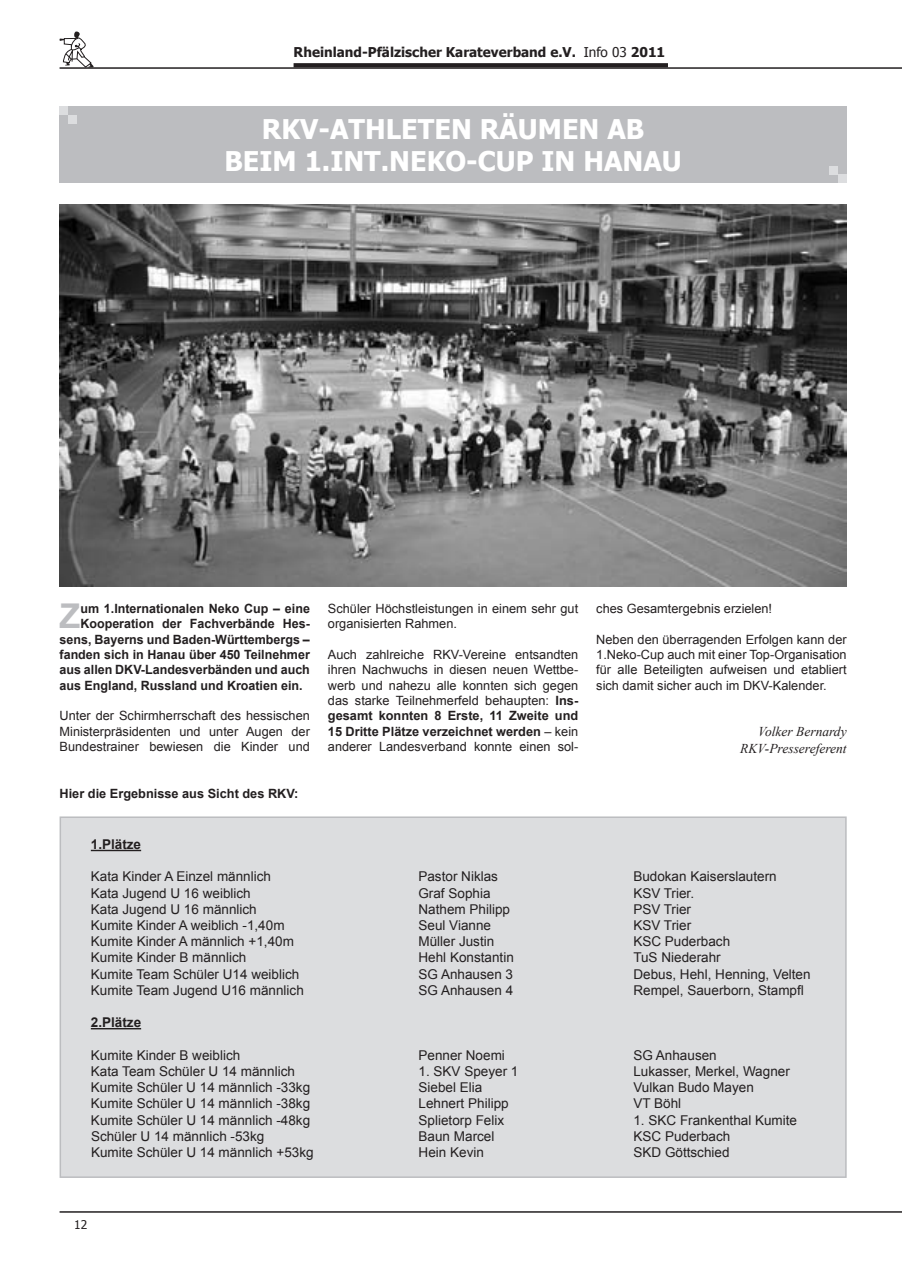
<style>
.page{position:relative;width:902px;height:1280px;background:#fff}
.page>*{position:absolute;margin:0;border:0;box-sizing:border-box;transform-origin:0 0}
.t1{font:700 34.05px "Arial";color:#bcbdc0}
.t2{font:700 27.15px/32.5px "Tahoma";color:#fff;text-align:center}
.t3{font:13.5px "Arial";color:#231f20}
.t4{font:700 13.5px "Tahoma";color:#231f20}
.t5{font:italic 13.5px/16.2px "Times New Roman";color:#231f20;text-align:right}
.t6{font:700 13.5px "Arial";color:#231f20}
.t7{font:12.75px/15.3px "Arial";color:#231f20;text-align:justify}
.t8{font:700 12.75px "Arial";color:#231f20}
.t9{font:12px "Tahoma";color:#231f20}
.s1{font-weight:400}
.s2{font-weight:700}
</style>
<div class="page">
<hr style="left:60px;top:67px;width:841px;height:2px;background:#231f20">
<svg style="left:59px;top:31px;width:35px;height:36px"></svg>
<svg style="left:293px;top:63px;width:375px;height:4px"></svg>
<hr style="left:60px;top:1211px;width:841px;height:2px;background:#231f20">
<div style="left:60px;top:106px;width:786px;height:77px;background:#bcbdc0"></div>
<div style="left:60px;top:106px;width:8px;height:9px;background:#dcdddf"></div>
<div style="left:68px;top:115px;width:9px;height:8px;background:#dcdddf"></div>
<div style="left:829px;top:166px;width:9px;height:8px;background:#dcdddf"></div>
<div style="left:838px;top:174px;width:8px;height:9px;background:#dcdddf"></div>
<img style="left:60px;top:204px;width:786px;height:383px">
<div style="left:60px;top:817px;width:785px;height:360px;background:#dcdddf"></div>
<hr style="left:91px;top:850px;width:50px;height:1px;background:#231f20">
<hr style="left:91px;top:1028px;width:50px;height:1px;background:#231f20">
<div style="left:60px;top:816px;width:786px;height:362px;border:2px solid #bcbdc0"></div>
<p class="t4" style="left:293px;top:43px;width:373px">Rheinland-Pfälzischer Karateverband e.V. <span class="s1">Info 03</span> 2011</p>
<h2 class="t2" style="left:224px;top:111px;width:459px">RKV-ATHLETEN RÄUMEN AB<br>BEIM 1.INT.NEKO-CUP IN HANAU</h2>
<h1 class="t1" style="left:60px;top:594px;width:22px">Z</h1>
<p class="t8" style="left:80px;top:600px;width:231px">um 1.Internationalen Neko Cup – eine</p>
<p class="t8" style="left:80px;top:615px;width:231px">Kooperation der Fachverbände Hes-</p>
<p class="t8" style="left:60px;top:631px;width:252px">sens, Bayerns und Baden-Württembergs –</p>
<p class="t8" style="left:60px;top:646px;width:252px">fanden sich in Hanau über 450 Teilnehmer</p>
<p class="t8" style="left:60px;top:661px;width:252px">aus allen DKV-Landesverbänden und auch</p>
<p class="t8" style="left:60px;top:677px;width:245px">aus England, Russland und Kroatien ein.</p>
<p class="t7" style="left:60px;top:708px;width:252px">Unter der Schirmherrschaft des hessischen Ministerpräsidenten und unter Augen der Bundestrainer bewiesen die Kinder und</p>
<p class="t7" style="left:328px;top:601px;width:252px">Schüler Höchstleistungen in einem sehr gut organisierten Rahmen.</p>
<p class="t7" style="left:328px;top:647px;width:252px">Auch zahlreiche RKV-Vereine entsandten ihren Nachwuchs in diesen neuen Wettbe&shy;werb und nahezu alle konnten sich gegen das starke Teilnehmerfeld behaupten: <span class="s2">Ins&shy;gesamt konnten 8 Erste, 11 Zweite und 15 Dritte Plätze verzeichnet werden</span> – kein anderer Landesverband konnte einen sol-</p>
<p class="t7" style="left:596px;top:601px;width:177px">ches Gesamtergebnis erzielen!</p>
<p class="t7" style="left:596px;top:632px;width:252px">Neben den überragenden Erfolgen kann der 1.Neko-Cup auch mit einer Top-Organisation für alle Beteiligten aufweisen und etabliert sich damit sicher auch im DKV-Kalender.</p>
<p class="t5" style="left:740px;top:723px;width:108px">Volker Bernardy<br>RKV-Pressereferent</p>
<p class="t8" style="left:60px;top:785px;width:240px">Hier die Ergebnisse aus Sicht des RKV:</p>
<p class="t6" style="left:91px;top:835px;width:52px">1.Plätze</p>
<p class="t3" style="left:91px;top:868px;width:182px">Kata Kinder A Einzel männlich</p>
<p class="t3" style="left:418px;top:868px;width:81px">Pastor Niklas</p>
<p class="t3" style="left:633px;top:868px;width:145px">Budokan Kaiserslautern</p>
<p class="t3" style="left:91px;top:884px;width:161px">Kata Jugend U 16 weiblich</p>
<p class="t3" style="left:418px;top:884px;width:74px">Graf Sophia</p>
<p class="t3" style="left:633px;top:884px;width:62px">KSV Trier.</p>
<p class="t3" style="left:91px;top:900px;width:167px">Kata Jugend U 16 männlich</p>
<p class="t3" style="left:418px;top:900px;width:93px">Nathem Philipp</p>
<p class="t3" style="left:633px;top:900px;width:59px">PSV Trier</p>
<p class="t3" style="left:91px;top:916px;width:195px">Kumite Kinder A weiblich -1,40m</p>
<p class="t3" style="left:418px;top:916px;width:74px">Seul Vianne</p>
<p class="t3" style="left:633px;top:916px;width:59px">KSV Trier</p>
<p class="t3" style="left:91px;top:933px;width:204px">Kumite Kinder A männlich +1,40m</p>
<p class="t3" style="left:418px;top:933px;width:77px">Müller Justin</p>
<p class="t3" style="left:633px;top:933px;width:98px">KSC Puderbach</p>
<p class="t3" style="left:91px;top:949px;width:157px">Kumite Kinder B männlich</p>
<p class="t3" style="left:418px;top:949px;width:97px">Hehl Konstantin</p>
<p class="t3" style="left:633px;top:949px;width:89px">TuS Niederahr</p>
<p class="t3" style="left:91px;top:965px;width:210px">Kumite Team Schüler U14 weiblich</p>
<p class="t3" style="left:418px;top:965px;width:96px">SG Anhausen 3</p>
<p class="t3" style="left:633px;top:965px;width:179px">Debus, Hehl, Henning, Velten</p>
<p class="t3" style="left:91px;top:981px;width:214px">Kumite Team Jugend U16 männlich</p>
<p class="t3" style="left:418px;top:981px;width:96px">SG Anhausen 4</p>
<p class="t3" style="left:633px;top:981px;width:172px">Rempel, Sauerborn, Stampfl</p>
<p class="t6" style="left:91px;top:1013px;width:52px">2.Plätze</p>
<p class="t3" style="left:91px;top:1046px;width:151px">Kumite Kinder B weiblich</p>
<p class="t3" style="left:418px;top:1046px;width:88px">Penner Noemi</p>
<p class="t3" style="left:633px;top:1046px;width:85px">SG Anhausen</p>
<p class="t3" style="left:91px;top:1062px;width:205px">Kata Team Schüler U 14 männlich</p>
<p class="t3" style="left:418px;top:1062px;width:101px">1. SKV Speyer 1</p>
<p class="t3" style="left:633px;top:1062px;width:158px">Lukasser, Merkel, Wagner</p>
<p class="t3" style="left:91px;top:1078px;width:221px">Kumite Schüler U 14 männlich -33kg</p>
<p class="t3" style="left:418px;top:1078px;width:65px">Siebel Elia</p>
<p class="t3" style="left:633px;top:1078px;width:122px">Vulkan Budo Mayen</p>
<p class="t3" style="left:91px;top:1095px;width:221px">Kumite Schüler U 14 männlich -38kg</p>
<p class="t3" style="left:418px;top:1095px;width:92px">Lehnert Philipp</p>
<p class="t3" style="left:633px;top:1095px;width:49px">VT Böhl</p>
<p class="t3" style="left:91px;top:1111px;width:221px">Kumite Schüler U 14 männlich -48kg</p>
<p class="t3" style="left:418px;top:1111px;width:87px">Splietorp Felix</p>
<p class="t3" style="left:633px;top:1111px;width:165px">1. SKC Frankenthal Kumite</p>
<p class="t3" style="left:91px;top:1127px;width:175px">Schüler U 14 männlich -53kg</p>
<p class="t3" style="left:418px;top:1127px;width:77px">Baun Marcel</p>
<p class="t3" style="left:633px;top:1127px;width:98px">KSC Puderbach</p>
<p class="t3" style="left:91px;top:1143px;width:224px">Kumite Schüler U 14 männlich +53kg</p>
<p class="t3" style="left:418px;top:1143px;width:67px">Hein Kevin</p>
<p class="t3" style="left:633px;top:1143px;width:98px">SKD Göttschied</p>
<p class="t9" style="left:74px;top:1217px;width:15px">12</p>
</div>
